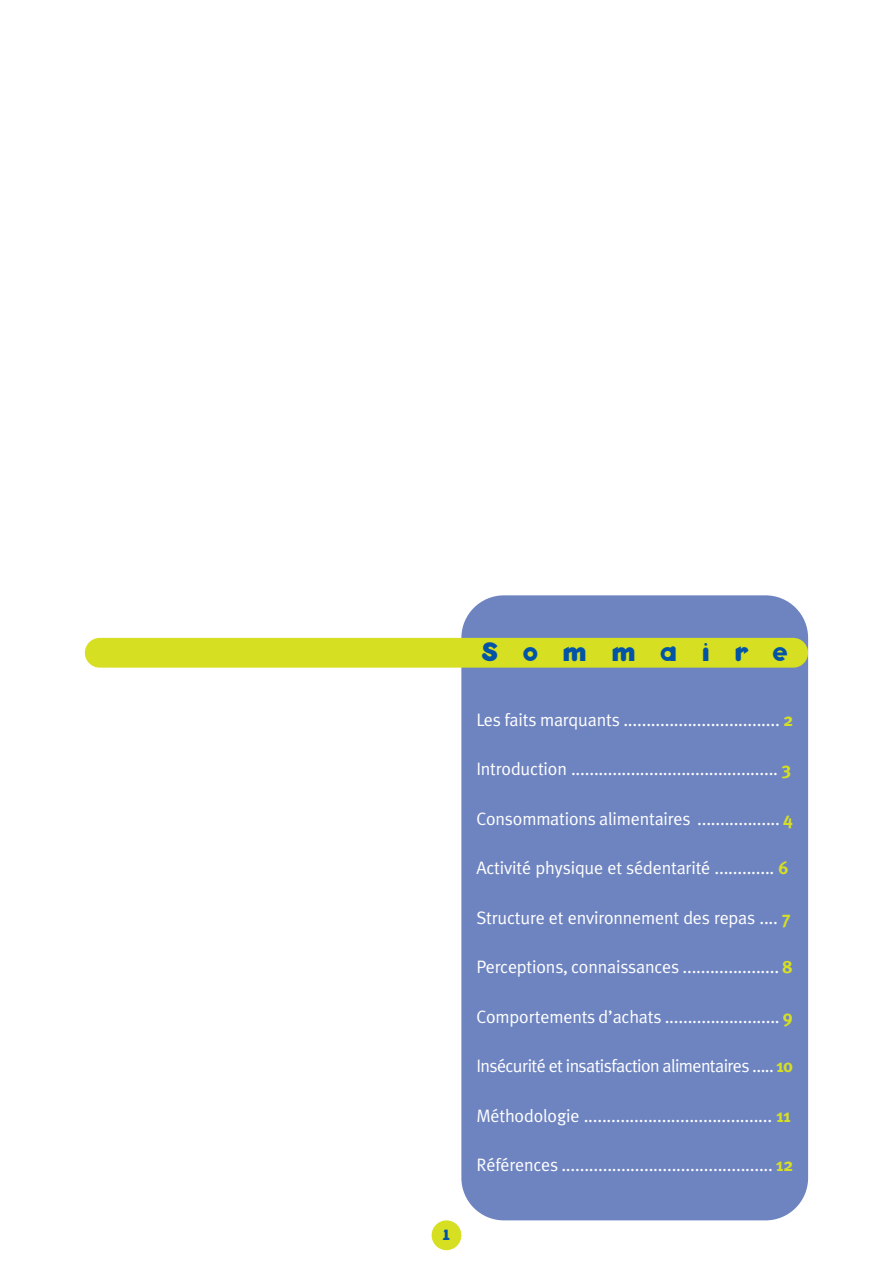
<style>
.page{position:relative;width:893px;height:1263px;background:#fff}
.page>*{position:absolute;margin:0;border:0;box-sizing:border-box;transform-origin:0 0}
.t1{font:700 27px "Keedy Sans";letter-spacing:.91em;color:#0154a6}
.t2{font:18px "Meta Plus Normal";letter-spacing:-.01em;color:#fff}
.t3{font:18px "Meta Plus Normal";letter-spacing:-.03em;color:#fff}
.t4{font:700 15px "Keedy Sans";color:#0154a6}
.s1{font-family:"Meta Plus";font-weight:700;color:#d6df21}
</style>
<div class="page">
<div style="left:431px;top:1220px;width:30px;height:30px;background:#d6df21;border-radius:50%"></div>
<div style="left:461px;top:595px;width:347px;height:625px;background:#6e84c1;border-radius:43px"></div>
<div style="left:85px;top:638px;width:723px;height:30px;background:#d6df21;border-radius:15px"></div>
<p class="t4" style="left:443px;top:1230px;width:9px">1</p>
<h1 class="t1" style="left:482px;top:642px;width:307px">Sommaire</h1>
<p class="t2" style="left:476px;top:712px;width:318px">Les faits marquants .................................. <span class="s1">2</span></p>
<p class="t2" style="left:476px;top:762px;width:316px">Introduction ............................................. <span class="s1">3</span></p>
<p class="t2" style="left:476px;top:811px;width:318px">Consommations alimentaires .................. <span class="s1">4</span></p>
<p class="t2" style="left:476px;top:861px;width:314px">Activité physique et sédentarité ............. <span class="s1">6</span></p>
<p class="t2" style="left:476px;top:910px;width:315px">Structure et environnement des repas .... <span class="s1">7</span></p>
<p class="t2" style="left:476px;top:960px;width:318px">Perceptions, connaissances ..................... <span class="s1">8</span></p>
<p class="t2" style="left:476px;top:1009px;width:318px">Comportements d’achats ......................... <span class="s1">9</span></p>
<p class="t3" style="left:476px;top:1059px;width:318px">Insécurité et insatisfaction alimentaires ..... <span class="s1">10</span></p>
<p class="t2" style="left:476px;top:1108px;width:316px">Méthodologie ......................................... <span class="s1">11</span></p>
<p class="t2" style="left:476px;top:1158px;width:318px">Références .............................................. <span class="s1">12</span></p>
</div>
